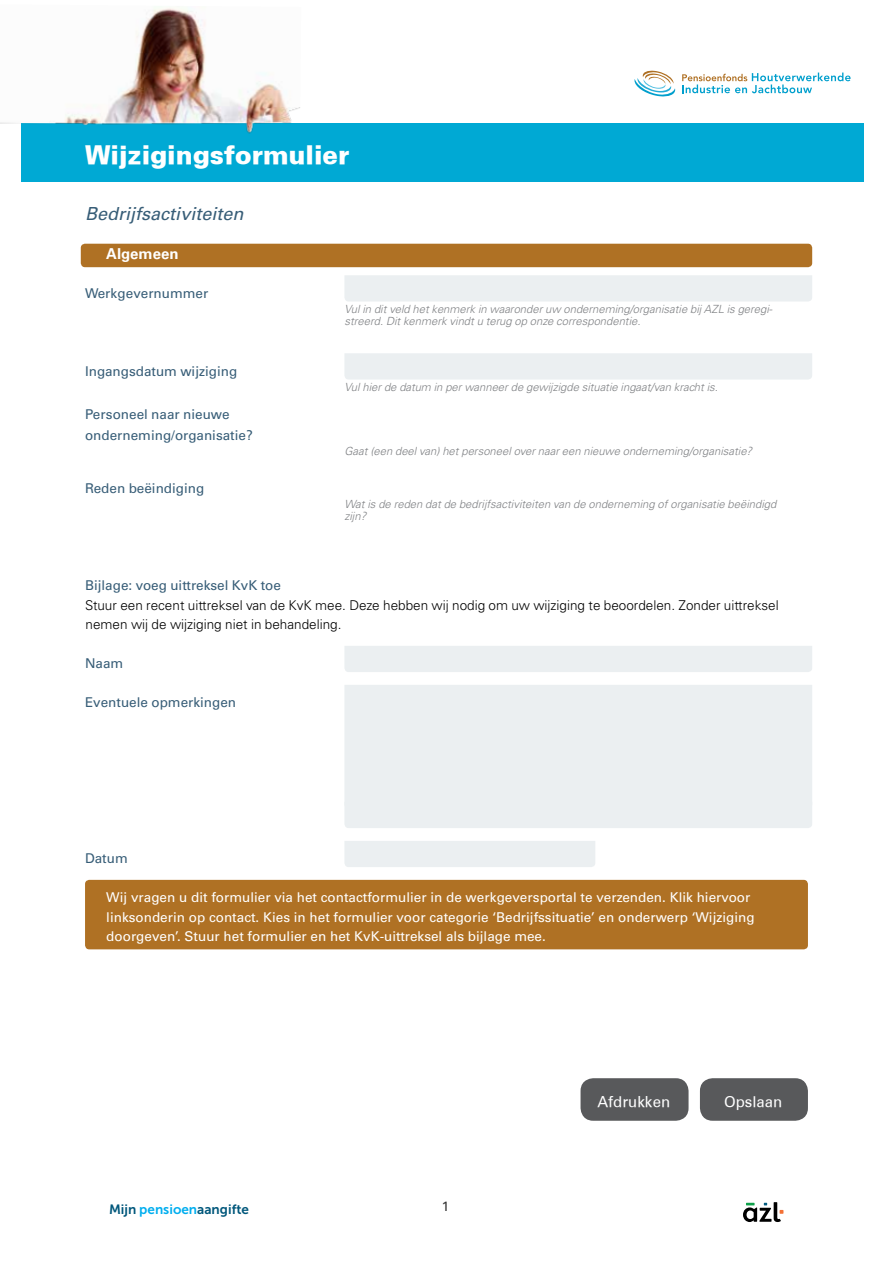
<style>
.page{position:relative;width:893px;height:1263px;background:#fff}
.page>*{position:absolute;margin:0;border:0;box-sizing:border-box;transform-origin:0 0}
.t1{font:900 25.5px "Univers";color:#fff}
.t2{font:italic 18px "Univers LT Std";color:#375d77}
.t3{font:15px "Univers";color:#fff}
.t4{font:700 15px "Univers LT Std";color:#fff}
.t5{font:13.5px/19.5px "Univers LT Std";color:#fff}
.t6{font:13.5px/21px "Univers LT Std";color:#375d77}
.t7{font:300 13.5px/19.5px "Univers LT Std";color:#000}
.t8{font:13.5px "Museo Sans 700";color:#01577b}
.t9{font:13.5px "Univers LT Std";color:#333}
.t10{font:italic 300 11.25px/12.8px "Univers LT Std";color:#808285}
.s1{color:#00aeef}
</style>
<div class="page">
<svg style="left:743px;top:1202px;width:40px;height:20px"></svg>
<div style="left:21px;top:123px;width:843px;height:59px;background:#00a9d4"></div>
<img style="left:0;top:8px;width:300px;height:126px">
<div style="left:81px;top:244px;width:731px;height:23px;background:#af7124;border-radius:4px"></div>
<div style="left:344px;top:275px;width:468px;height:27px;background:#ebeff1"></div>
<div style="left:344px;top:353px;width:468px;height:27px;background:#ebeff1"></div>
<div style="left:344px;top:646px;width:468px;height:26px;background:#ebeff1"></div>
<div style="left:344px;top:685px;width:468px;height:117px;background:#ebeff1"></div>
<div style="left:344px;top:802px;width:468px;height:26px;background:#ebeff1"></div>
<div style="left:344px;top:841px;width:251px;height:26px;background:#ebeff1"></div>
<div style="left:85px;top:880px;width:723px;height:69px;background:#af7124;border-radius:4px"></div>
<div style="left:580px;top:1078px;width:108px;height:43px;background:#58595b;border-radius:13px"></div>
<div style="left:700px;top:1078px;width:108px;height:43px;background:#58595b;border-radius:13px"></div>
<svg style="left:634px;top:71px;width:41px;height:25px"></svg>
<svg style="left:682px;top:73px;width:169px;height:20px"></svg>
<h1 class="t1" style="left:85px;top:139px;width:266px">Wijzigingsformulier</h1>
<h2 class="t2" style="left:85px;top:203px;width:160px">Bedrijfsactiviteiten</h2>
<h3 class="t4" style="left:106px;top:245px;width:74px">Algemeen</h3>
<p class="t6" style="left:85px;top:283px;width:125px">Werkgevernummer</p>
<p class="t6" style="left:85px;top:361px;width:154px">Ingangsdatum wijziging</p>
<p class="t6" style="left:85px;top:403px;width:169px">Personeel naar nieuwe onderneming/organisatie?</p>
<p class="t6" style="left:85px;top:478px;width:121px">Reden beëindiging</p>
<p class="t10" style="left:344px;top:302px;width:430px">Vul in dit veld het kenmerk in waaronder uw onderneming/organisatie bij AZL is geregi&shy;streerd. Dit kenmerk vindt u terug op onze correspondentie.</p>
<p class="t10" style="left:344px;top:380px;width:375px">Vul hier de datum in per wanneer de gewijzigde situatie ingaat/van kracht is.</p>
<p class="t10" style="left:344px;top:444px;width:409px">Gaat (een deel van) het personeel over naar een nieuwe onderneming/organisatie?</p>
<p class="t10" style="left:344px;top:497px;width:433px">Wat is de reden dat de bedrijfsactiviteiten van de onderneming of organisatie beëindigd zijn?</p>
<p class="t6" style="left:85px;top:575px;width:198px">Bijlage: voeg uittreksel KvK toe</p>
<p class="t7" style="left:85px;top:595px;width:695px">Stuur een recent uittreksel van de KvK mee. Deze hebben wij nodig om uw wijziging te beoordelen. Zonder uittreksel nemen wij de wijziging niet in behandeling.</p>
<p class="t6" style="left:85px;top:653px;width:40px">Naam</p>
<p class="t6" style="left:85px;top:692px;width:153px">Eventuele opmerkingen</p>
<p class="t6" style="left:85px;top:848px;width:44px">Datum</p>
<p class="t5" style="left:106px;top:888px;width:650px">Wij vragen u dit formulier via het contactformulier in de werkgeversportal te verzenden. Klik hiervoor linksonderin op contact. Kies in het formulier voor categorie ‘Bedrijfssituatie’ en onderwerp ‘Wijziging doorgeven’. Stuur het formulier en het KvK-uittreksel als bijlage mee.</p>
<p class="t8" style="left:109px;top:1202px;width:141px">Mijn <span class="s1">pensioen</span>aangifte</p>
<p class="t9" style="left:442px;top:1198px;width:9px">1</p>
<h3 class="t3" style="left:597px;top:1092px;width:74px">Afdrukken</h3>
<h3 class="t3" style="left:724px;top:1092px;width:60px">Opslaan</h3>
</div>
